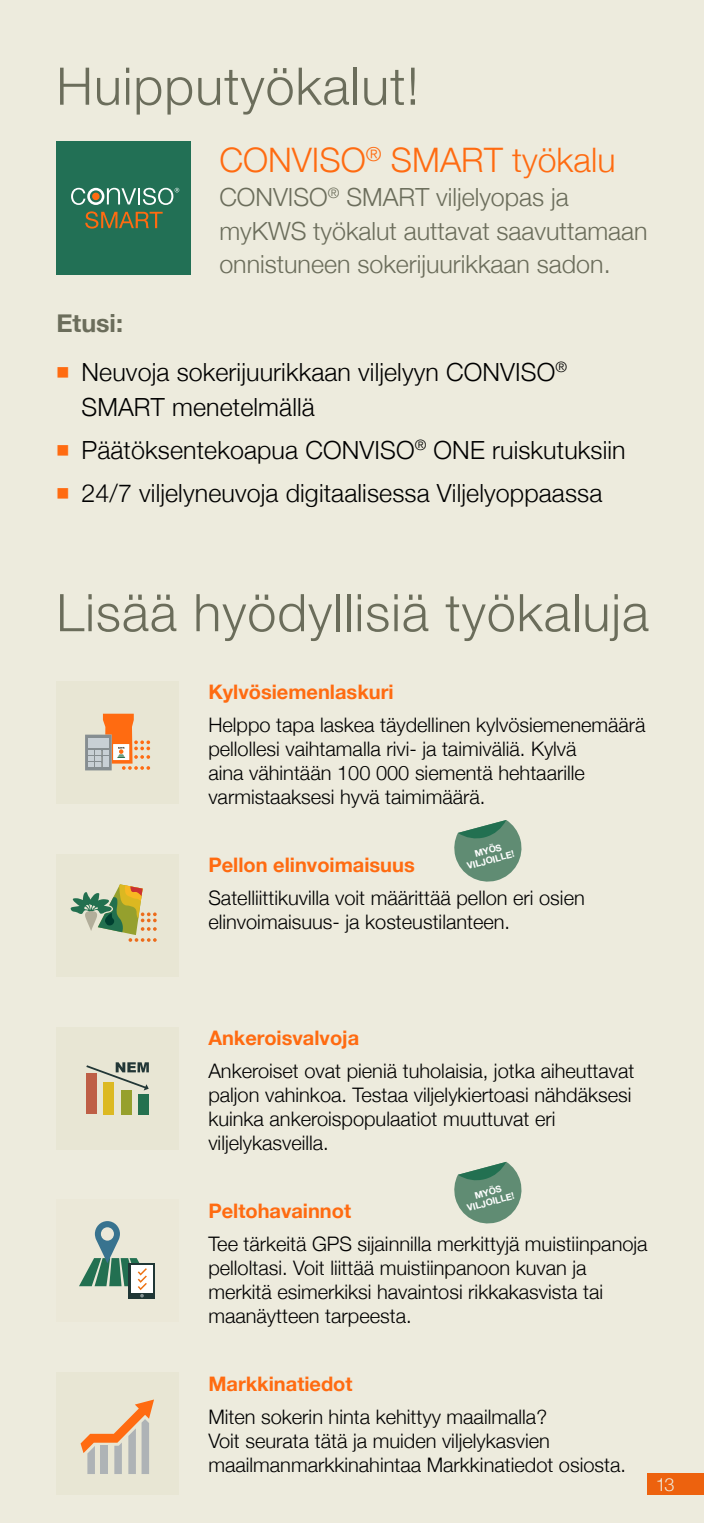
<style>
.page{position:relative;width:704px;height:1523px;background:#fff}
.page>*{position:absolute;margin:0;border:0;box-sizing:border-box;transform-origin:0 0}
.t1{font:300 51.88px "Helvetica Neue";letter-spacing:.02em;color:#6b6d5b}
.t2{font:300 33.75px "Helvetica Neue";color:#ff6b11}
.t3{font:300 25px/42.8px "Helvetica Neue";letter-spacing:.005em;color:#000}
.t4{font:300 25px/33.8px "Helvetica Neue";color:#6b6d5b}
.t5{font:300 20px/24.1px "Helvetica Neue";color:#000}
.t6{font:700 20px "Helvetica Neue";color:#ff6b11}
.t7{font:300 18.12px "Helvetica Neue";color:#fff}
.t8{font:700 9.19px/9.9px "Helvetica Neue";color:#fff;text-align:center}
.s1{font-weight:700;color:#6b6d5b}
</style>
<div class="page">
<div style="left:0;top:0;width:703px;height:1522px;background:#edebdd"></div>
<div style="left:56px;top:141px;width:134px;height:134px;background:#227055"></div>
<svg style="left:85px;top:211px;width:77px;height:17px"></svg>
<svg style="left:71px;top:188px;width:108px;height:17px"></svg>
<div style="left:56px;top:1372px;width:123px;height:122px;background:#e8e6d4"></div>
<svg style="left:80px;top:1399px;width:74px;height:75px"></svg>
<div style="left:56px;top:1199px;width:123px;height:123px;background:#ebe8d8"></div>
<div style="left:128px;top:1263px;width:27px;height:36px;background:#203736"></div>
<div style="left:131px;top:1265px;width:22px;height:28px;background:#fff"></div>
<svg style="left:79px;top:1221px;width:68px;height:76px"></svg>
<div style="left:56px;top:1027px;width:123px;height:122px;background:#e8e6d4"></div>
<div style="left:86px;top:1073px;width:10px;height:41px;background:#be5f46"></div>
<div style="left:103px;top:1081px;width:11px;height:33px;background:#dcb922"></div>
<div style="left:121px;top:1090px;width:10px;height:24px;background:#96a02d"></div>
<div style="left:138px;top:1094px;width:10px;height:20px;background:#24714f"></div>
<svg style="left:86px;top:1062px;width:63px;height:28px"></svg>
<div style="left:56px;top:854px;width:123px;height:122px;background:#e8e6d4"></div>
<svg style="left:70px;top:884px;width:87px;height:58px"></svg>
<div style="left:56px;top:681px;width:123px;height:122px;background:#e8e6d4"></div>
<svg style="left:85px;top:713px;width:65px;height:57px"></svg>
<svg style="left:454px;top:820px;width:68px;height:62px"></svg>
<svg style="left:454px;top:1161px;width:68px;height:63px"></svg>
<h1 class="t1" style="left:56px;top:44px;width:364px">Huipputyökalut!</h1>
<h2 class="t2" style="left:219px;top:133px;width:397px">CONVISO<sup>®</sup> SMART työkalu</h2>
<p class="t4" style="left:219px;top:178px;width:429px">CONVISO<sup>®</sup> SMART viljelyopas ja myKWS työkalut auttavat saavuttamaan onnistuneen sokerijuurikkaan sadon.</p>
<p class="t3" style="left:81px;top:298px;width:487px;line-height:48px;text-indent:-25px"><span class="s1">Etusi:<br></span>Neuvoja sokerijuurikkaan viljelyyn CONVISO<sup>®</sup></p>
<p class="t3" style="left:81px;top:384px;width:545px">SMART menetelmällä<br>Päätöksentekoapua CONVISO<sup>®</sup> ONE ruiskutuksiin<br>24/7 viljelyneuvoja digitaalisessa Viljelyoppaassa</p>
<h1 class="t1" style="left:56px;top:571px;width:593px">Lisää hyödyllisiä työkaluja</h1>
<p class="t6" style="left:208px;top:676px;width:187px">Kylvösiemenlaskuri</p>
<p class="t5" style="left:208px;top:711px;width:438px">Helppo tapa laskea täydellinen kylvösiemenemäärä pellollesi vaihtamalla rivi- ja taimiväliä. Kylvä<br>aina vähintään 100 000 siementä hehtaarille varmistaaksesi hyvä taimimäärä.</p>
<p class="t8" style="left:463px;top:852px;width:50px;rotate:-15deg">MYÖS<br>VILJOILLE!</p>
<p class="t6" style="left:208px;top:849px;width:208px">Pellon elinvoimaisuus</p>
<p class="t5" style="left:208px;top:884px;width:377px">Satelliittikuvilla voit määrittää pellon eri osien elinvoimaisuus- ja kosteustilanteen.</p>
<p class="t6" style="left:208px;top:1022px;width:152px">Ankeroisvalvoja</p>
<p class="t5" style="left:208px;top:1057px;width:427px">Ankeroiset ovat pieniä tuholaisia, jotka aiheuttavat paljon vahinkoa. Testaa viljelykiertoasi nähdäksesi kuinka ankeroispopulaatiot muuttuvat eri viljelykasveilla.</p>
<p class="t8" style="left:463px;top:1194px;width:50px;rotate:-15deg">MYÖS<br>VILJOILLE!</p>
<p class="t6" style="left:208px;top:1194px;width:144px">Peltohavainnot</p>
<p class="t5" style="left:208px;top:1230px;width:440px">Tee tärkeitä GPS sijainnilla merkittyjä muistiinpanoja pelloltasi. Voit liittää muistiinpanoon kuvan ja merkitä esimerkiksi havaintosi rikkakasvista tai maanäytteen tarpeesta.</p>
<p class="t6" style="left:208px;top:1368px;width:146px">Markkinatiedot</p>
<p class="t5" style="left:208px;top:1403px;width:419px">Miten sokerin hinta kehittyy maailmalla?<br>Voit seurata tätä ja muiden viljelykasvien maailmanmarkkinahintaa Markkinatiedot osiosta.</p>
<p class="t7" style="left:655px;top:1469px;width:20px">13</p>
</div>
